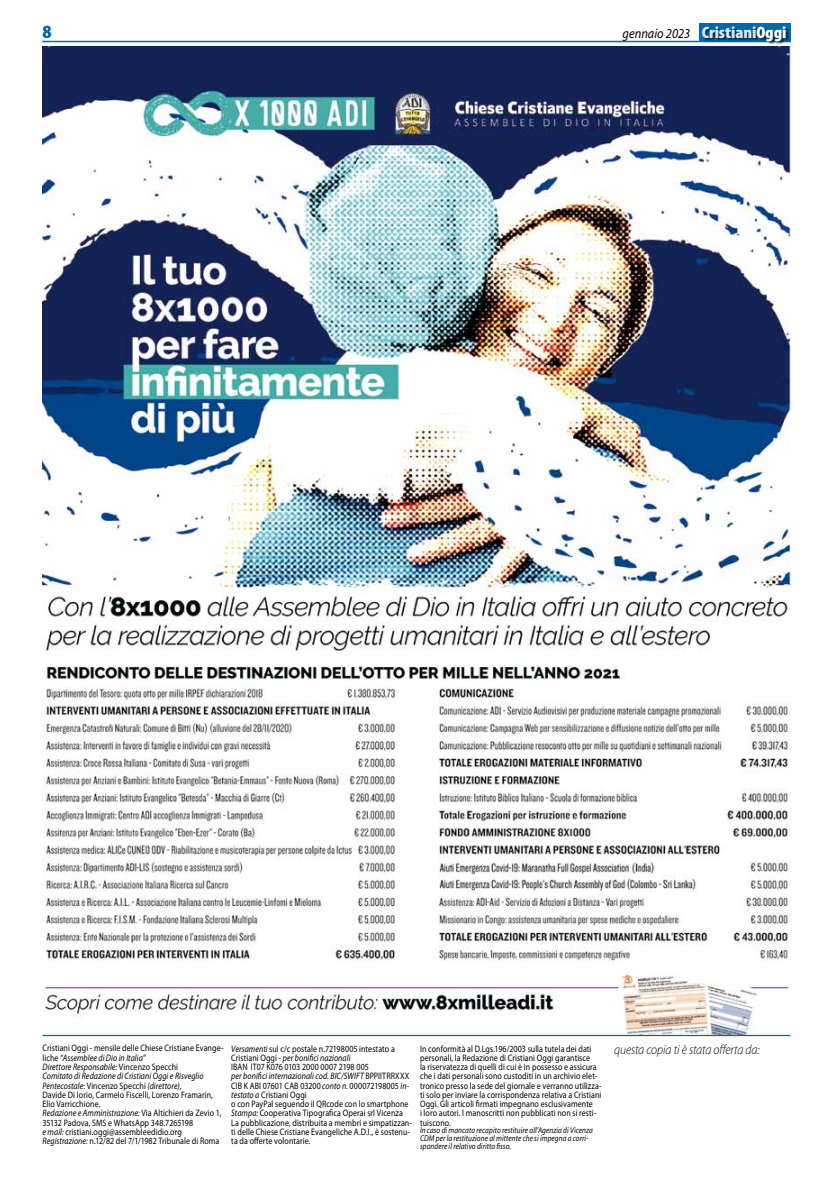
<style>
.page{position:relative;width:833px;height:1188px;background:#fff}
.page>*{position:absolute;margin:0;border:0;box-sizing:border-box;transform-origin:0 0}
.t1{font:900 condensed 18.75px "Myriad Pro";color:#0068ab;scale:1.1 1}
.t2{font:900 condensed 16.62px "Myriad Pro";letter-spacing:-.005em;color:#d7e8f2;scale:1.1 1}
.t3{font:italic 13.75px "Myriad Pro";color:#000;scale:.9 1}
.t4{font:italic 300 13.38px "Myriad Pro";letter-spacing:-.01em;color:#000;scale:.9 1}
.t5{font:9.38px/9.2px "Myriad Pro";letter-spacing:.01em;color:#000;scale:.85 1}
.t6{font:italic 8.5px/7.8px "Myriad Pro";letter-spacing:.01em;color:#000;scale:.85 1}
.s1{color:#fff}
.s2{font-style:italic}
</style>
<div class="page">
<img style="left:43px;top:594px;width:747px;height:440px">
<hr style="left:43px;top:41px;width:747px;height:1px;background:#0068ab">
<div style="left:698px;top:24px;width:92px;height:18px;background:#0068ab"></div>
<div style="left:703px;top:27px;width:86px;height:17px;background:#000;opacity:.6"></div>
<hr style="left:43px;top:1034px;width:747px;height:1px;background:#0068ab">
<img style="left:42px;top:47px;width:748px;height:545px">
<h1 class="t1" style="left:43px;top:20px;width:10px">8</h1>
<h2 class="t2" style="left:702px;top:22px;width:78px">Cristiani<span class="s1">Oggi</span></h2>
<h3 class="t3" style="left:622px;top:25px;width:77px">gennaio 2023</h3>
<p class="t5" style="left:43px;top:1043px;width:214px">Cristiani Oggi - mensile delle Chiese Cristiane Evange&shy;liche <span class="s2">“Assemblee di Dio in Italia”<br>Direttore Responsabile:</span> Vincenzo Specchi<br><span class="s2">Comitato di Redazione di Cristiani Oggi e Risveglio Pentecostale</span>: Vincenzo Specchi <span class="s2">(direttore)</span>,<br>Davide Di Iorio, Carmelo Fiscelli, Lorenzo Framarin, Elio Varricchione.<br><span class="s2">Redazione e Amministrazione:</span> Via Altichieri da Zevio 1, 35132 Padova, SMS e WhatsApp 348.7265198<br><span class="s2">e mail:</span> cristiani.oggi@assembleedidio.org <span class="s2">Registrazione:</span> n.12/82 del 7/1/1982 Tribunale di Roma</p>
<p class="t5" style="left:231px;top:1043px;width:214px"><span class="s2">Versamenti</span> sul c/c postale n.72198005 intestato a Cristiani Oggi - <span class="s2">per bonifici nazionali<br></span>IBAN IT07 K076 0103 2000 0007 2198 005<br><span class="s2">per bonifici internazionali cod. BIC/SWIFT</span> BPPIITRRXXX CIB K ABI 07601 CAB 03200 <span class="s2">conto n.</span> 000072198005 <span class="s2">in&shy;testato a</span> Cristiani Oggi<br>o con PayPal seguendo il QRcode con lo smartphone <span class="s2">Stampa:</span> Cooperativa Tipografica Operai srl Vicenza La pubblicazione, distribuita a membri e simpatizzan&shy;ti delle Chiese Cristiane Evangeliche A.D.I., è sostenu&shy;ta da offerte volontarie.</p>
<p class="t5" style="left:420px;top:1043px;width:215px">In conformità al D.Lgs.196/2003 sulla tutela dei dati personali, la Redazione di Cristiani Oggi garantisce<br>la riservatezza di quelli di cui è in possesso e assicura che i dati personali sono custoditi in un archivio elet&shy;tronico presso la sede del giornale e verranno utilizza&shy;ti solo per inviare la corrispondenza relativa a Cristiani Oggi. Gli articoli firmati impegnano esclusivamente<br>i loro autori. I manoscritti non pubblicati non si resti&shy;tuiscono.</p>
<p class="t6" style="left:420px;top:1126px;width:205px">In caso di mancato recapito restituire all’Agenzia di Vicenza<br>CDM per la restituzione al mittente che si impegna a corri&shy;spondere il relativo diritto fisso.</p>
<h3 class="t4" style="left:614px;top:1040px;width:163px">questa copia ti è stata offerta da:</h3>
</div>
